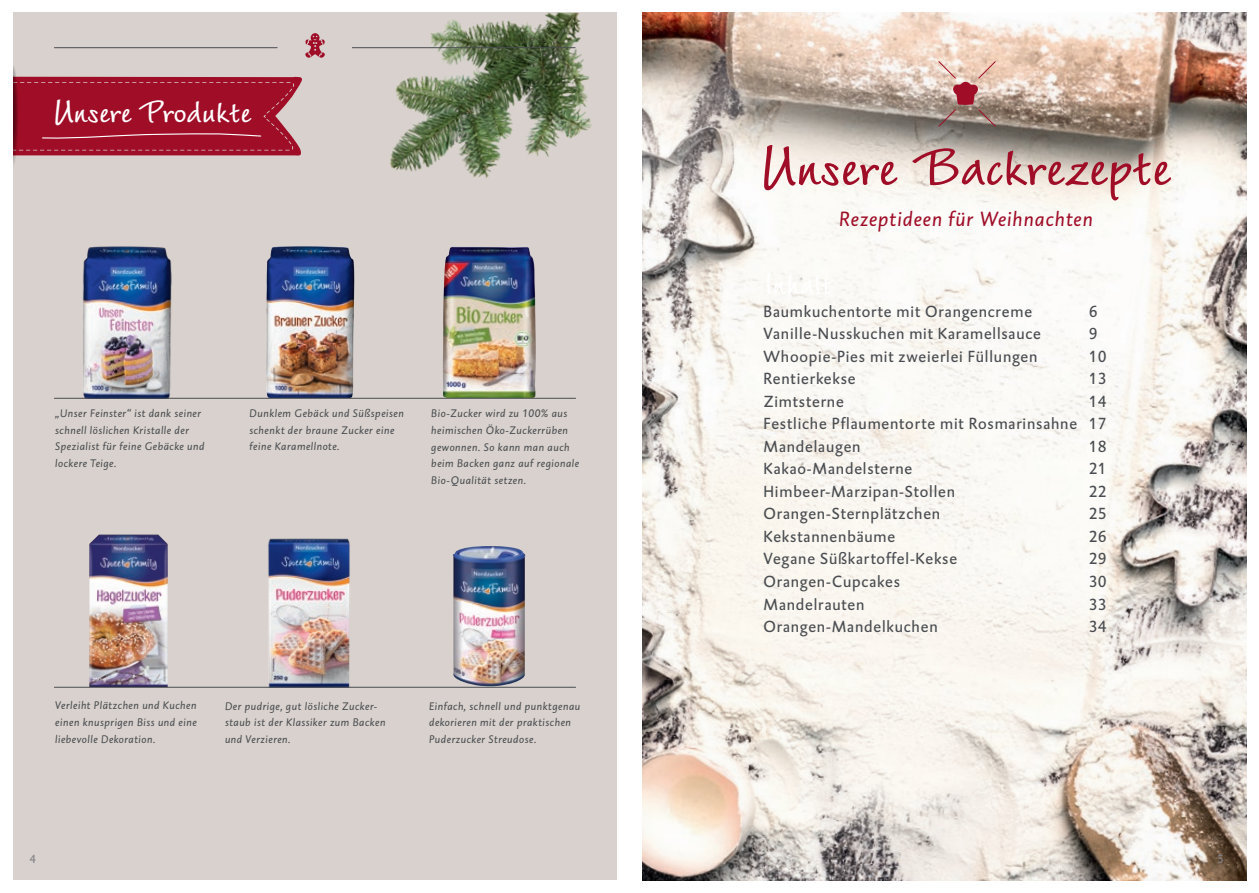
<style>
.page{position:relative;width:1259px;height:893px;background:#fff}
.page>*{position:absolute;margin:0;border:0;box-sizing:border-box;transform-origin:0 0}
.t1{font:700 52.5px "NZ Wiesbaden";color:#a00d27}
.t2{font:700 30px "NZ Wiesbaden";color:#fff}
.t3{font:italic 21px "DTL Caspari TOT";letter-spacing:.05em;color:#a00d27}
.t4{font:16.5px/22.5px "DTL Caspari TOT";letter-spacing:.05em;color:#4a4d51;text-align:justify}
.t5{font:12px "DTL Caspari TOT";color:#828186}
.t6{font:italic 11.25px/16.5px "DTL Caspari TOT";letter-spacing:.05em;color:#4a4d51}
</style>
<div class="page">
<div style="left:13px;top:13px;width:604px;height:867px;background:#d8d1cd"></div>
<img style="left:352px;top:13px;width:240px;height:166px">
<img style="left:642px;top:13px;width:604px;height:867px">
<hr style="left:54px;top:47px;width:223px;height:1px;background:#4a4d51">
<hr style="left:352px;top:47px;width:223px;height:1px;background:#4a4d51">
<img style="left:13px;top:66px;width:3px;height:98px">
<svg style="left:305px;top:33px;width:20px;height:25px"></svg>
<svg style="left:13px;top:75px;width:289px;height:81px;background:#a41f36"></svg>
<svg style="left:937px;top:60px;width:59px;height:68px;background:#ba968e"></svg>
<img style="left:77px;top:246px;width:100px;height:152px">
<img style="left:266px;top:246px;width:36px;height:106px">
<img style="left:89px;top:534px;width:79px;height:153px">
<img style="left:452px;top:546px;width:74px;height:141px">
<img style="left:443px;top:246px;width:93px;height:152px">
<img style="left:264px;top:538px;width:94px;height:149px">
<hr style="left:54px;top:398px;width:522px;height:1px;background:#4a4d51">
<hr style="left:54px;top:687px;width:522px;height:1px;background:#4a4d51">
<h2 class="t2" style="left:54px;top:94px;width:199px">Unsere Produkte</h2>
<p class="t6" style="left:55px;top:405px;width:151px">„Unser Feinster“ ist dank seiner schnell löslichen Kristalle der<br>Spezialist für feine Gebäcke und lockere Teige.</p>
<p class="t6" style="left:249px;top:405px;width:156px">Dunklem Gebäck und Süßspeisen schenkt der braune Zucker eine feine Karamellnote.</p>
<p class="t6" style="left:431px;top:405px;width:149px">Bio-Zucker wird zu 100% aus heimischen Öko-Zuckerrüben gewonnen. So kann man auch beim Backen ganz auf regionale<br>Bio-Qualität setzen.</p>
<p class="t6" style="left:55px;top:697px;width:143px;text-align:justify">Verleiht Plätzchen und Kuchen einen knusprigen Biss und eine liebevolle Dekoration.</p>
<p class="t6" style="left:225px;top:697px;width:162px">Der pudrige, gut lösliche Zucker&shy;staub ist der Klassiker zum Backen und Verzieren.</p>
<p class="t6" style="left:429px;top:697px;width:153px">Einfach, schnell und punktgenau dekorieren mit der praktischen<br>Puderzucker Streudose.</p>
<p class="t5" style="left:30px;top:852px;width:7px">4</p>
<h1 class="t1" style="left:761px;top:136px;width:410px">Unsere Backrezepte</h1>
<h3 class="t3" style="left:839px;top:206px;width:255px">Rezeptideen für Weihnachten</h3>
<h3 class="t4" style="left:763px;top:300px;width:270px">Baumkuchentorte mit Orangencreme</h3>
<h3 class="t4" style="left:1089px;top:300px;width:10px">6</h3>
<h3 class="t4" style="left:763px;top:322px;width:279px">Vanille-Nusskuchen mit Karamellsauce</h3>
<h3 class="t4" style="left:1089px;top:322px;width:10px">9</h3>
<h3 class="t4" style="left:763px;top:345px;width:275px">Whoopie-Pies mit zweierlei Füllungen</h3>
<h3 class="t4" style="left:1089px;top:345px;width:19px">10</h3>
<h3 class="t4" style="left:763px;top:367px;width:94px">Rentierkekse</h3>
<h3 class="t4" style="left:1089px;top:367px;width:19px">13</h3>
<h3 class="t4" style="left:763px;top:390px;width:82px">Zimtsterne</h3>
<h3 class="t4" style="left:763px;top:390px;width:344px;text-indent:325px">14<br>Festliche Pflaumentorte mit Rosmarinsahne 17<br>Mandelaugen</h3>
<h3 class="t4" style="left:1089px;top:435px;width:19px">18</h3>
<h3 class="t4" style="left:763px;top:457px;width:150px">Kakao-Mandelsterne</h3>
<h3 class="t4" style="left:1089px;top:457px;width:19px">21</h3>
<h3 class="t4" style="left:763px;top:480px;width:193px">Himbeer-Marzipan-Stollen</h3>
<h3 class="t4" style="left:1089px;top:480px;width:19px">22</h3>
<h3 class="t4" style="left:763px;top:502px;width:178px">Orangen-Sternplätzchen</h3>
<h3 class="t4" style="left:1089px;top:502px;width:19px">25</h3>
<h3 class="t4" style="left:763px;top:525px;width:133px">Kekstannenbäume</h3>
<h3 class="t4" style="left:1089px;top:525px;width:19px">26</h3>
<h3 class="t4" style="left:763px;top:547px;width:195px">Vegane Süßkartoffel-Kekse</h3>
<h3 class="t4" style="left:1089px;top:547px;width:19px">29</h3>
<h3 class="t4" style="left:763px;top:570px;width:138px">Orangen-Cupcakes</h3>
<h3 class="t4" style="left:1089px;top:570px;width:19px">30</h3>
<h3 class="t4" style="left:763px;top:592px;width:102px">Mandelrauten</h3>
<h3 class="t4" style="left:1089px;top:592px;width:19px">33</h3>
<h3 class="t4" style="left:763px;top:615px;width:176px">Orangen-Mandelkuchen</h3>
<h3 class="t4" style="left:1089px;top:615px;width:19px">34</h3>
<p class="t5" style="left:1217px;top:852px;width:7px">5</p>
</div>
